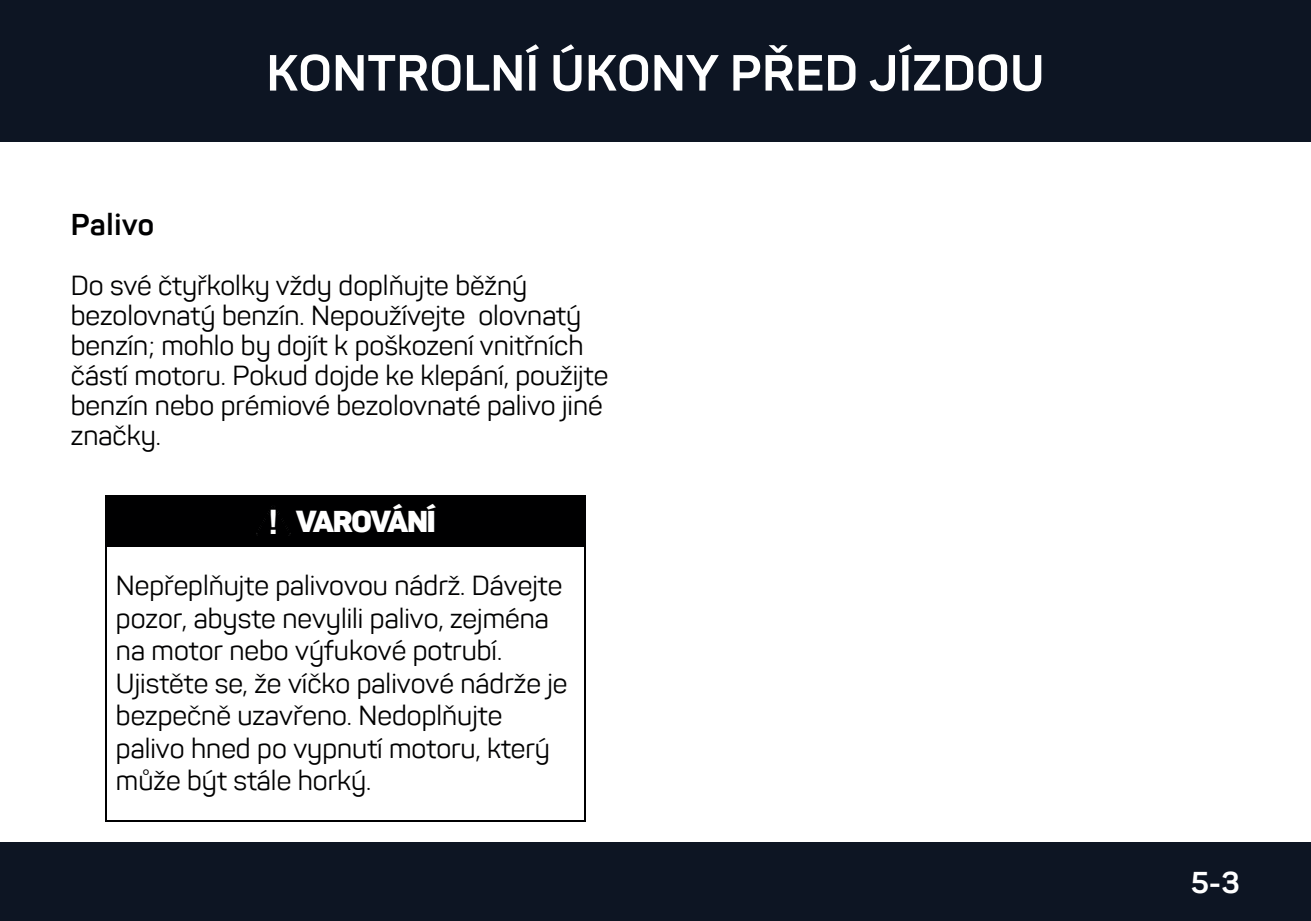
<style>
.page{position:relative;width:1311px;height:921px;background:#fff}
.page>*{position:absolute;margin:0;border:0;box-sizing:border-box;transform-origin:0 0}
.t1{font:700 50px "Sahar";letter-spacing:.01em;color:#fff}
.t2{font:900 30px "Sahar";letter-spacing:-.035em;color:#fff}
.t3{font:700 30px "Sahar";letter-spacing:.025em;color:#000001}
.t4{font:700 30px "Sahar";color:#fff}
.t5{font:27.5px/32.5px "Sahar";color:#000001}
.s1{font-family:"Lucida Grande";font-weight:700;font-size:33.75px}
</style>
<div class="page">
<div style="left:0;top:842px;width:1311px;height:79px;background:#0d1523"></div>
<div style="left:0;top:0;width:1311px;height:142px;background:#0d1523"></div>
<div style="left:107px;top:496px;width:13px;height:49px;background:#000001"></div>
<div style="left:573px;top:496px;width:11px;height:49px;background:#000001"></div>
<div style="left:120px;top:496px;width:453px;height:49px;background:#000001"></div>
<svg style="left:256px;top:506px;width:35px;height:30px"></svg>
<hr style="left:107px;top:494px;width:477px;height:2px;background:#000001">
<hr style="left:105px;top:496px;width:2px;height:49px;background:#000001">
<hr style="left:584px;top:496px;width:2px;height:49px;background:#000001">
<hr style="left:107px;top:545px;width:477px;height:2px;background:#000001">
<hr style="left:105px;top:547px;width:2px;height:272px;background:#000001">
<hr style="left:107px;top:819px;width:477px;height:2px;background:#000001">
<hr style="left:584px;top:547px;width:2px;height:272px;background:#000001">
<h1 class="t1" style="left:266px;top:54px;width:779px">KONTROLNÍ ÚKONY PŘED JÍZDOU</h1>
<p class="t3" style="left:71px;top:213px;width:85px">Palivo</p>
<p class="t5" style="left:71px;top:273px;width:539px;line-height:30px">Do své čtyřkolky vždy doplňujte běžný bezolovnatý benzín. Nepoužívejte olovnatý benzín; mohlo by dojít k poškození vnitřních částí motoru. Pokud dojde ke klepání, použijte benzín nebo prémiové bezolovnaté palivo jiné značky.</p>
<p class="t2" style="left:268px;top:510px;width:169px"><span class="s1">!</span> VAROVÁNÍ</p>
<p class="t5" style="left:116px;top:572px;width:453px">Nepřeplňujte palivovou nádrž. Dávejte pozor, abyste nevylili palivo, zejména na motor nebo výfukové potrubí.<br>Ujistěte se, že víčko palivové nádrže je bezpečně uzavřeno. Nedoplňujte palivo hned po vypnutí motoru, který může být stále horký.</p>
<p class="t4" style="left:1191px;top:870px;width:50px">5-3</p>
</div>
